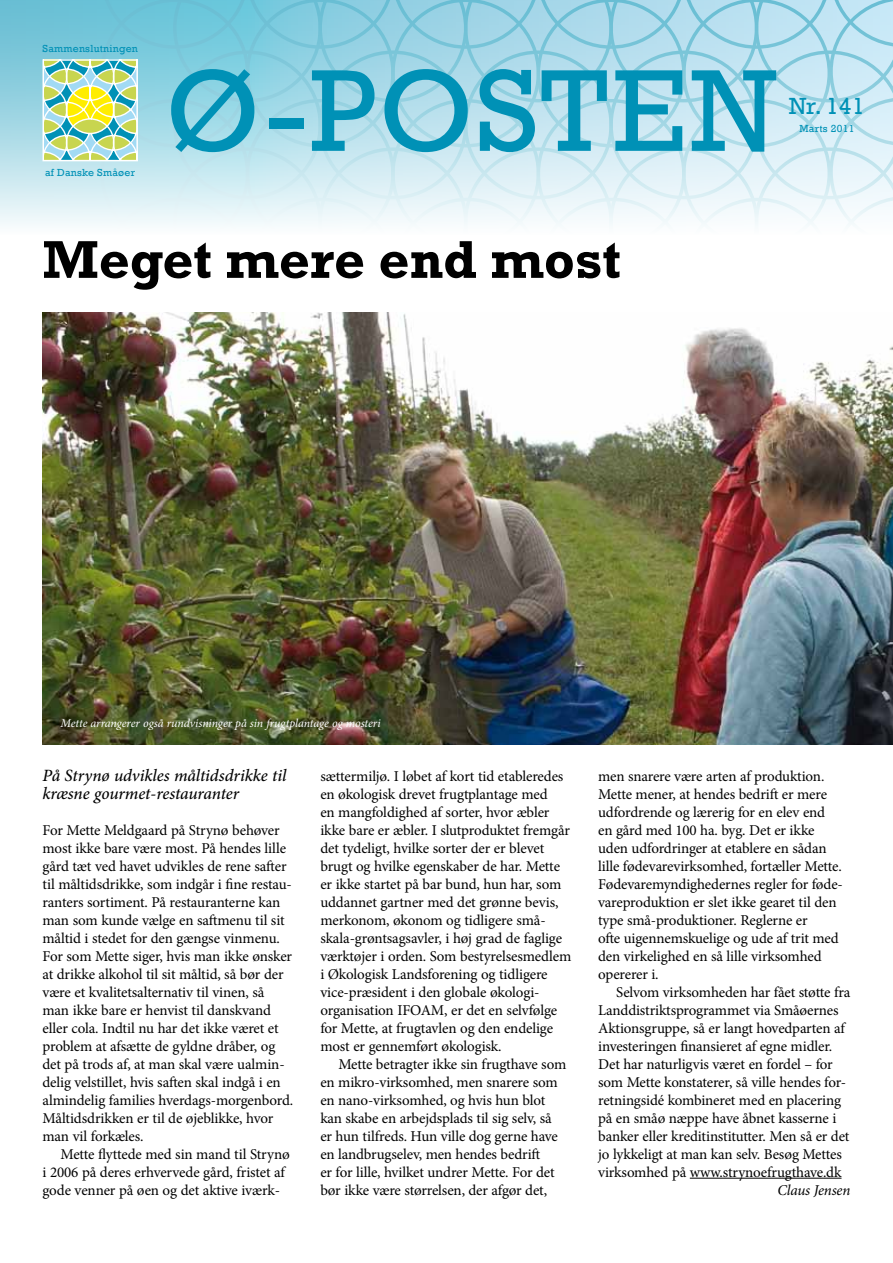
<style>
.page{position:relative;width:893px;height:1263px;background:#fff}
.page>*{position:absolute;margin:0;border:0;box-sizing:border-box;transform-origin:0 0}
.t1{font:118.5px "Rockwell";letter-spacing:.02em;color:#0091b6}
.t2{font:700 54px "Rockwell";color:#000}
.t3{font:24px "Rockwell";color:#0091b6}
.t4{font:italic 500 17.25px/18px "Minion Pro";letter-spacing:-.005em;color:#000}
.t5{font:15px/18px "Minion Pro";letter-spacing:-.01em;color:#000}
.t6{font:italic 15px "Minion Pro";letter-spacing:-.01em;color:#000}
.t7{font:italic 12px "Minion Pro";letter-spacing:-.005em;color:#fff}
.t8{font:10.5px "Rockwell";letter-spacing:.025em;color:#0091b6}
</style>
<div class="page">
<div style="left:0;top:0;width:893px;height:234px;background:linear-gradient(to bottom,#5bb9d0,#f1f8fa)"></div>
<svg style="left:43px;top:0;width:850px;height:234px;background:#bbe1ea"></svg>
<div style="left:43px;top:59px;width:95px;height:102px;border:2px solid #fff"></div>
<img style="left:43px;top:313px;width:850px;height:432px">
<hr style="left:690px;top:1178px;width:151px;height:1px;background:#000">
<p class="t8" style="left:43px;top:42px;width:97px">Sammenslutningen</p>
<p class="t8" style="left:45px;top:166px;width:91px">af Danske Småøer</p>
<h1 class="t1" style="left:165px;top:43px;width:613px">Ø-POSTEN</h1>
<h3 class="t3" style="left:789px;top:92px;width:77px">Nr. 141</h3>
<p class="t8" style="left:799px;top:123px;width:56px">Marts 2011</p>
<h2 class="t2" style="left:43px;top:227px;width:580px">Meget mere end most</h2>
<p class="t7" style="left:61px;top:714px;width:322px">Mette arrangerer også rundvisninger på sin frugtplantage og mosteri</p>
<p class="t4" style="left:43px;top:766px;width:245px">På Strynø udvikles måltidsdrikke til kræsne gourmet-restauranter</p>
<p class="t5" style="left:43px;top:821px;width:252px">For Mette Meldgaard på Strynø behøver most ikke bare være most. På hendes lille gård tæt ved havet udvikles de rene safter til måltidsdrikke, som indgår i fine restau&shy;ranters sortiment. På restauranterne kan man som kunde vælge en saftmenu til sit måltid i stedet for den gængse vinmenu.<br>For som Mette siger, hvis man ikke ønsker at drikke alkohol til sit måltid, så bør der være et kvalitetsalternativ til vinen, så man ikke bare er henvist til danskvand eller cola. Indtil nu har det ikke været et problem at afsætte de gyldne dråber, og det på trods af, at man skal være ualmin&shy;delig velstillet, hvis saften skal indgå i en almindelig families hverdags-morgenbord.<br>Måltidsdrikken er til de øjeblikke, hvor man vil forkæles.</p>
<p class="t5" style="left:43px;top:1145px;width:249px;text-indent:18px">Mette flyttede med sin mand til Strynø i 2006 på deres erhvervede gård, fristet af gode venner på øen og det aktive iværk-</p>
<p class="t5" style="left:320px;top:767px;width:252px">sættermiljø. I løbet af kort tid etableredes en økologisk drevet frugtplantage med<br>en mangfoldighed af sorter, hvor æbler ikke bare er æbler. I slutproduktet fremgår det tydeligt, hvilke sorter der er blevet brugt og hvilke egenskaber de har. Mette er ikke startet på bar bund, hun har, som uddannet gartner med det grønne bevis, merkonom, økonom og tidligere små&shy;skala-grøntsagsavler, i høj grad de faglige værktøjer i orden. Som bestyrelsesmedlem i Økologisk Landsforening og tidligere vice-præsident i den globale økologi&shy;organisation IFOAM, er det en selvfølge for Mette, at frugtavlen og den endelige most er gennemført økologisk.</p>
<p class="t5" style="left:320px;top:1055px;width:248px;text-indent:18px">Mette betragter ikke sin frugthave som en mikro-virksomhed, men snarere som en nano-virksomhed, og hvis hun blot kan skabe en arbejdsplads til sig selv, så er hun tilfreds. Hun ville dog gerne have en landbrugselev, men hendes bedrift<br>er for lille, hvilket undrer Mette. For det bør ikke være størrelsen, der afgør det,</p>
<p class="t5" style="left:598px;top:767px;width:246px">men snarere være arten af produktion.<br>Mette mener, at hendes bedrift er mere udfordrende og lærerig for en elev end en gård med 100 ha. byg. Det er ikke uden udfordringer at etablere en sådan lille fødevarevirksomhed, fortæller Mette.<br>Fødevaremyndighedernes regler for føde&shy;vareproduktion er slet ikke gearet til den type små-produktioner. Reglerne er<br>ofte uigennemskuelige og ude af trit med den virkelighed en så lille virksomhed opererer i.</p>
<p class="t5" style="left:598px;top:983px;width:254px;text-indent:18px">Selvom virksomheden har fået støtte fra Landdistriktsprogrammet via Småøernes Aktionsgruppe, så er langt hovedparten af investeringen finansieret af egne midler.<br>Det har naturligvis været en fordel – for som Mette konstaterer, så ville hendes for&shy;retningsidé kombineret med en placering på en småø næppe have åbnet kasserne i banker eller kreditinstitutter. Men så er det jo lykkeligt at man kan selv. Besøg Mettes virksomhed på www.strynoefrugthave.dk</p>
<p class="t6" style="left:777px;top:1179px;width:74px">Claus Jensen</p>
</div>
